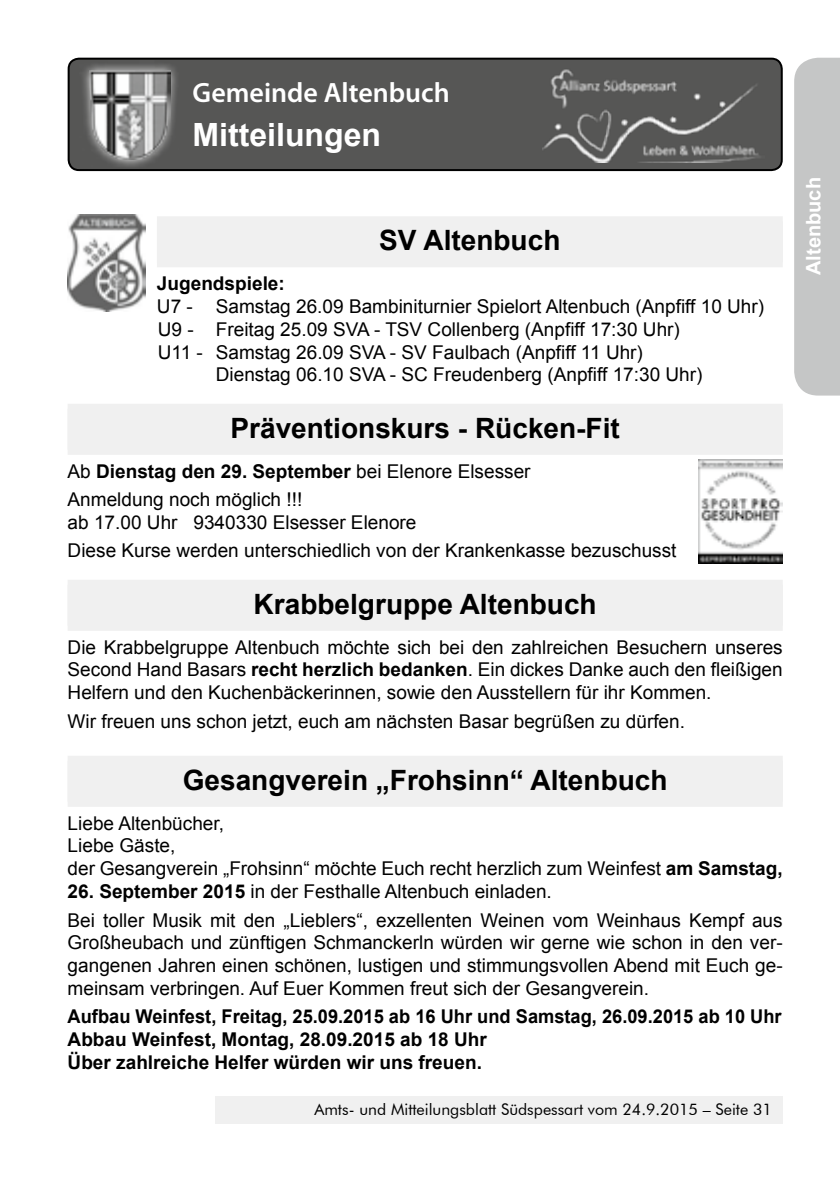
<style>
.page{position:relative;width:840px;height:1191px;background:#fff}
.page>*{position:absolute;margin:0;border:0;box-sizing:border-box;transform-origin:0 0}
.t1{font:700 32px "Arial";color:#fff}
.t2{font:700 28px "Arial";color:#000}
.t3{font:600 28px "Myriad Pro";color:#fff}
.t4{font:700 20px "Arial";color:#fff}
.t5{font:19px/22.8px "Arial";color:#000}
.t6{font:700 19px/22.8px "Arial";color:#000;scale:.96 1}
.t7{font:700 19px "Arial";color:#000}
.t8{font:16px "Futura BT";color:#000}
.s1{font-weight:700}
</style>
<div class="page">
<div style="left:215px;top:1097px;width:567px;height:27px;background:#f0f0f0"></div>
<div style="left:157px;top:221px;width:625px;height:46px;background:#f0f0f0"></div>
<div style="left:157px;top:216px;width:625px;height:46px;background:#f0f0f0"></div>
<div style="left:68px;top:409px;width:714px;height:46px;background:#f0f0f0"></div>
<div style="left:68px;top:404px;width:714px;height:46px;background:#f0f0f0"></div>
<div style="left:68px;top:585px;width:714px;height:46px;background:#f0f0f0"></div>
<div style="left:68px;top:580px;width:714px;height:46px;background:#f0f0f0"></div>
<div style="left:68px;top:761px;width:714px;height:46px;background:#f0f0f0"></div>
<div style="left:68px;top:756px;width:714px;height:46px;background:#f0f0f0"></div>
<div style="left:69px;top:59px;width:712px;height:111px;background:#565655;border-radius:10px"></div>
<div style="left:68px;top:58px;width:714px;height:113px;border:2px solid #000;border-radius:10px"></div>
<svg style="left:79px;top:64px;width:100px;height:105px"></svg>
<img style="left:89px;top:70px;width:81px;height:89px">
<img style="left:542px;top:69px;width:218px;height:93px">
<img style="left:68px;top:214px;width:77px;height:97px">
<img style="left:698px;top:459px;width:84px;height:104px">
<svg style="left:794px;top:58px;width:45px;height:337px;background:#c6c7c7"></svg>
<h2 class="t3" style="left:192px;top:75px;width:259px">Gemeinde Altenbuch</h2>
<h1 class="t1" style="left:192px;top:113px;width:190px">Mitteilungen</h1>
<h2 class="t2" style="left:379px;top:222px;width:182px">SV Altenbuch</h2>
<p class="t7" style="left:157px;top:271px;width:129px">Jugendspiele:</p>
<p class="t5" style="left:157px;top:295px;width:608px">U7 - Samstag 26.09 Bambiniturnier Spielort Altenbuch (Anpfiff 10 Uhr)</p>
<p class="t5" style="left:158px;top:318px;width:523px">U9 - Freitag 25.09 SVA - TSV Collenberg (Anpfiff 17:30 Uhr)</p>
<p class="t5" style="left:158px;top:341px;width:486px">U11 - Samstag 26.09 SVA - SV Faulbach (Anpfiff 11 Uhr)</p>
<p class="t5" style="left:216px;top:363px;width:488px">Dienstag 06.10 SVA - SC Freudenberg (Anpfiff 17:30 Uhr)</p>
<h2 class="t2" style="left:230px;top:409px;width:390px">Präventionskurs - Rücken-Fit</h2>
<p class="t5" style="left:68px;top:457px;width:464px;line-height:28.4px">Ab <span class="s1">Dienstag den 29. September</span> bei Elenore Elsesser<br>Anmeldung noch möglich !!!</p>
<p class="t5" style="left:68px;top:508px;width:610px;line-height:28.4px">ab 17.00 Uhr 9340330 Elsesser Elenore<br>Diese Kurse werden unterschiedlich von der Krankenkasse bezuschusst</p>
<h2 class="t2" style="left:253px;top:585px;width:344px">Krabbelgruppe Altenbuch</h2>
<p class="t5" style="left:68px;top:636px;width:716px;text-align:justify">Die Krabbelgruppe Altenbuch möchte sich bei den zahlreichen Besuchern unseres Second Hand Basars <span class="s1">recht herzlich bedanken</span>. Ein dickes Danke auch den fleißigen Helfern und den Kuchenbäckerinnen, sowie den Ausstellern für ihr Kommen.</p>
<p class="t5" style="left:68px;top:710px;width:618px">Wir freuen uns schon jetzt, euch am nächsten Basar begrüßen zu dürfen.</p>
<h2 class="t2" style="left:183px;top:761px;width:486px">Gesangverein „Frohsinn“ Altenbuch</h2>
<p class="t5" style="left:68px;top:811px;width:716px">Liebe Altenbücher,<br>Liebe Gäste,<br>der Gesangverein „Frohsinn“ möchte Euch recht herzlich zum Weinfest <span class="s1">am Samstag,</span></p>
<p class="t5" style="left:68px;top:877px;width:716px;line-height:28.4px"><span class="s1">26. September 2015</span> in der Festhalle Altenbuch einladen.<br>Bei toller Musik mit den „Lieblers“, exzellenten Weinen vom Weinhaus Kempf aus</p>
<p class="t5" style="left:68px;top:931px;width:716px;text-align:justify">Großheubach und zünftigen Schmanckerln würden wir gerne wie schon in den ver&shy;gangenen Jahren einen schönen, lustigen und stimmungsvollen Abend mit Euch ge&shy;meinsam verbringen. Auf Euer Kommen freut sich der Gesangverein.</p>
<p class="t6" style="left:68px;top:1006px;width:745px">Aufbau Weinfest, Freitag, 25.09.2015 ab 16 Uhr und Samstag, 26.09.2015 ab 10 Uhr<br>Abbau Weinfest, Montag, 28.09.2015 ab 18 Uhr<br>Über zahlreiche Helfer würden wir uns freuen.</p>
<p class="t8" style="left:314px;top:1099px;width:459px">Amts- und Mitteilungsblatt Südspessart vom 24.9.2015 – Seite 31</p>
<p class="t4" style="left:799px;top:275px;width:99px;rotate:-90deg">Altenbuch</p>
</div>
